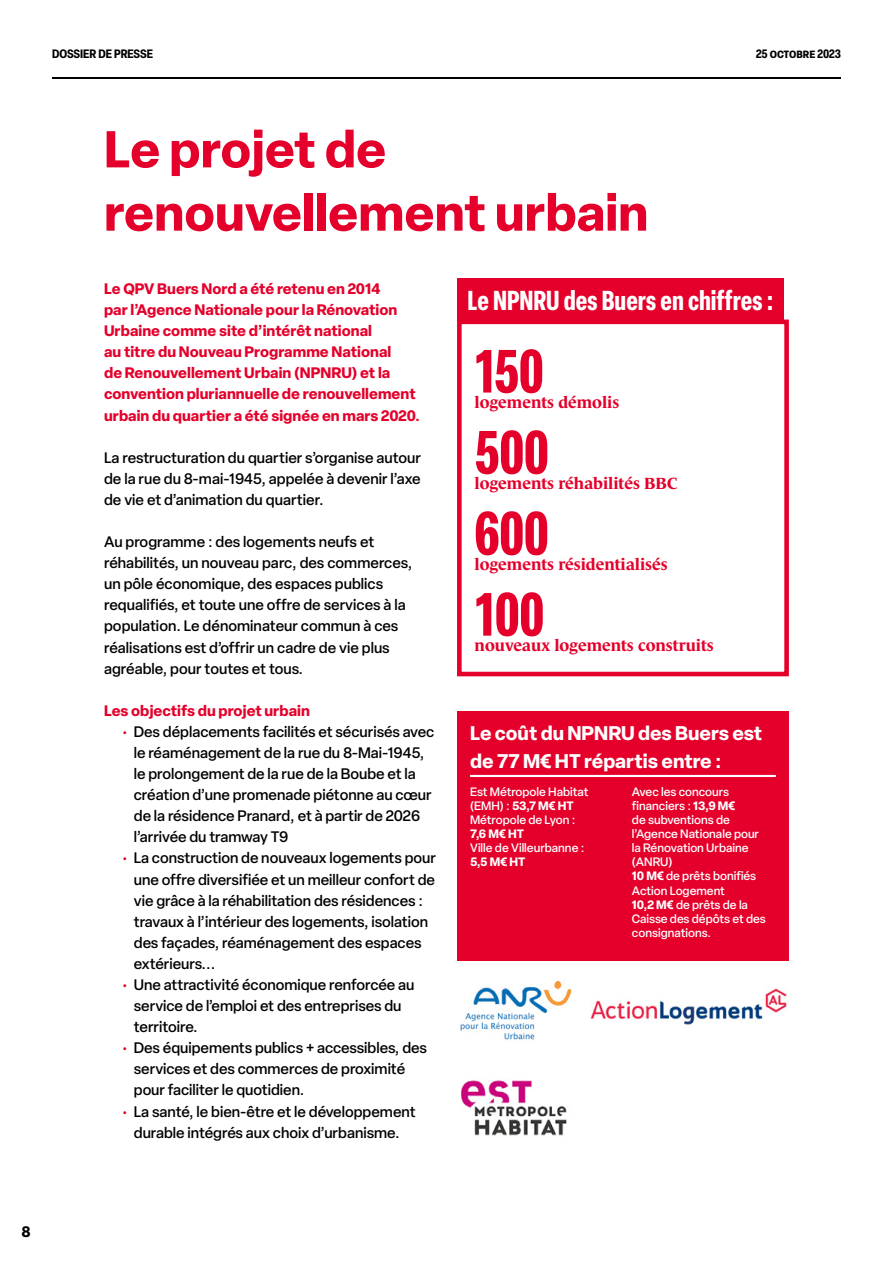
<style>
.page{position:relative;width:893px;height:1263px;background:#fff}
.page>*{position:absolute;margin:0;border:0;box-sizing:border-box;transform-origin:0 0}
.t1{font:700 condensed 60px "Elza";color:#e4002b}
.t2{font:700 51px/63.3px "Elza";color:#e4002b}
.t3{font:700 condensed 27px "Elza";color:#fff}
.t4{font:700 19.5px/28px "Elza";color:#fff}
.t5{font:700 16.5px "Le Monde Journal Std";color:#e4002b}
.t6{font:500 15px/21.1px "Elza";color:#000}
.t7{font:700 15px/21.1px "Elza";letter-spacing:.005em;color:#e4002b}
.t8{font:700 15px "Elza Text";color:#000}
.t9{font:500 12px/14.1px "Elza";color:#fff}
.t10{font:700 condensed 12px "Elza";color:#000}
.t11{font:700 12px "Elza";color:#fff}
.s1{font-family:"Elza Text";font-weight:400;color:#e4002b}
.s2{font-weight:700}
</style>
<div class="page">
<hr style="left:52px;top:77px;width:789px;height:2px;background:#000">
<div style="left:457px;top:320px;width:332px;height:356px;border:5px solid #e4002b"></div>
<div style="left:457px;top:278px;width:327px;height:42px;background:#e4002b"></div>
<div style="left:457px;top:712px;width:332px;height:249px;background:#e4002b"></div>
<hr style="left:470px;top:775px;width:306px;height:2px;background:#fff">
<img style="left:590px;top:988px;width:197px;height:37px">
<img style="left:460px;top:980px;width:112px;height:60px">
<img style="left:461px;top:1080px;width:106px;height:56px">
<p class="t10" style="left:52px;top:45px;width:103px">DOSSIER DE PRESSE</p>
<h2 class="t2" style="left:104px;top:116px;width:546px">Le projet de renouvellement urbain</h2>
<p class="t10" style="left:756px;top:45px;width:86px">25 octobre 2023</p>
<p class="t7" style="left:104px;top:278px;width:318px">Le QPV Buers Nord a été retenu en 2014<br>par l’Agence Nationale pour la Rénovation Urbaine comme site d’intérêt national<br>au titre du Nouveau Programme National<br>de Renouvellement Urbain (NPNRU) et la convention pluriannuelle de renouvellement urbain du quartier a été signée en mars 2020.</p>
<p class="t6" style="left:104px;top:447px;width:318px;text-align:justify">La restructuration du quartier s’organise autour de la rue du 8-mai-1945, appelée à devenir l’axe de vie et d’animation du quartier.</p>
<p class="t6" style="left:104px;top:531px;width:310px">Au programme : des logements neufs et réhabilités, un nouveau parc, des commerces, un pôle économique, des espaces publics requalifiés, et toute une offre de services à la population. Le dénominateur commun à ces réalisations est d’offrir un cadre de vie plus agréable, pour toutes et tous.</p>
<p class="t7" style="left:104px;top:699px;width:207px">Les objectifs du projet urbain</p>
<p class="t6" style="left:134px;top:721px;width:302px;text-indent:-13px"><span class="s1">•</span> Des déplacements facilités et sécurisés avec le réaménagement de la rue du 8-Mai-1945, le prolongement de la rue de la Boube et la création d’une promenade piétonne au cœur de la résidence Pranard, et à partir de 2026 l’arrivée du tramway T9</p>
<p class="t6" style="left:134px;top:847px;width:304px;text-indent:-13px"><span class="s1">•</span> La construction de nouveaux logements pour une offre diversifiée et un meilleur confort de vie grâce à la réhabilitation des résidences : travaux à l’intérieur des logements, isolation des façades, réaménagement des espaces extérieurs...</p>
<p class="t6" style="left:134px;top:974px;width:282px;text-indent:-13px"><span class="s1">•</span> Une attractivité économique renforcée au service de l’emploi et des entreprises du territoire.</p>
<p class="t6" style="left:134px;top:1037px;width:295px;text-indent:-13px"><span class="s1">•</span> Des équipements publics + accessibles, des services et des commerces de proximité pour faciliter le quotidien.</p>
<p class="t6" style="left:121px;top:1100px;width:296px;text-align:center"><span class="s1">•</span> La santé, le bien-être et le développement durable intégrés aux choix d’urbanisme.</p>
<h3 class="t3" style="left:468px;top:281px;width:307px">Le NPNRU des Buers en chiffres :</h3>
<h1 class="t1" style="left:475px;top:330px;width:71px">150</h1>
<p class="t5" style="left:475px;top:392px;width:146px">logements démolis</p>
<h1 class="t1" style="left:475px;top:411px;width:76px">500</h1>
<p class="t5" style="left:475px;top:474px;width:204px">logements réhabilités BBC</p>
<h1 class="t1" style="left:475px;top:492px;width:76px">600</h1>
<p class="t5" style="left:475px;top:555px;width:195px">logements résidentialisés</p>
<h1 class="t1" style="left:475px;top:573px;width:71px">100</h1>
<p class="t5" style="left:475px;top:636px;width:241px">nouveaux logements construits</p>
<h3 class="t4" style="left:470px;top:718px;width:294px">Le coût du NPNRU des Buers est de 77 M€ HT répartis entre :</h3>
<p class="t9" style="left:470px;top:785px;width:120px">Est Métropole Habitat (EMH) : <span class="s2">53,7 M€ HT<br></span>Métropole de Lyon :</p>
<p class="t11" style="left:470px;top:825px;width:55px">7,6 M€ HT</p>
<p class="t9" style="left:470px;top:841px;width:116px">Ville de Villeurbanne :</p>
<p class="t11" style="left:470px;top:853px;width:57px">5,5 M€ HT</p>
<p class="t9" style="left:632px;top:785px;width:135px">Avec les concours financiers : <span class="s2">13,9 M€<br></span>de subventions de l’Agence Nationale pour la Rénovation Urbaine (ANRU)<br><span class="s2">10 M€</span> de prêts bonifiés<br>Action Logement<br><span class="s2">10,2 M€</span> de prêts de la<br>Caisse des dépôts et des consignations.</p>
<p class="t8" style="left:21px;top:1220px;width:11px">8</p>
</div>
